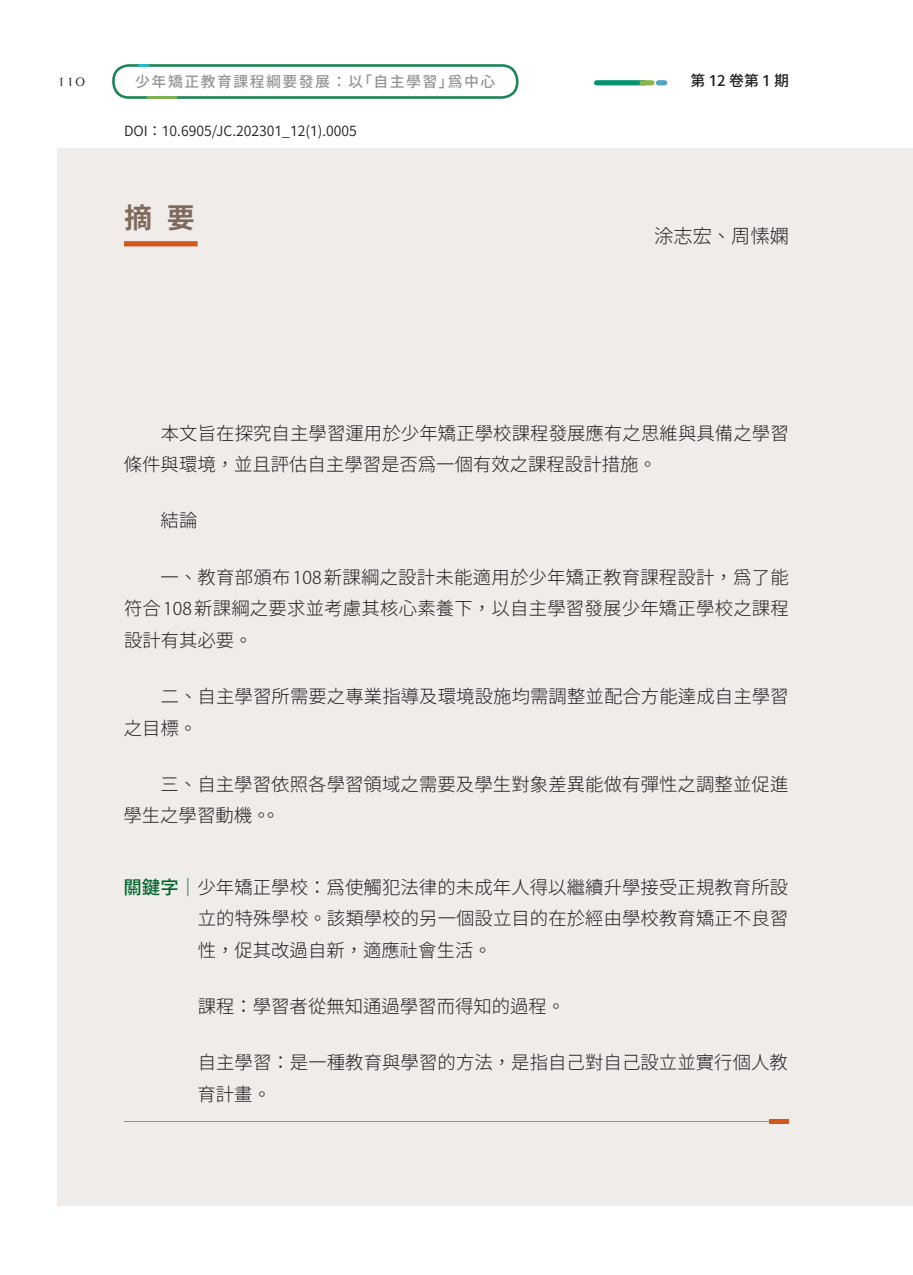
<style>
.page{position:relative;width:913px;height:1275px;background:#fff}
.page>*{position:absolute;margin:0;border:0;box-sizing:border-box;transform-origin:0 0}
.t1{font:28px "Gen Yo Gothic TW B";color:#7f6a5e}
.t2{font:19.25px "Gen Yo Gothic TW L";color:#231f20}
.t3{font:19.25px "Bodebeck LT Std";color:#231f20}
.t4{font:18.38px/31.5px "Gen Yo Gothic TW L";letter-spacing:.005em;color:#231f20}
.t5{font:14.88px "Gen Yo Gothic TW M";letter-spacing:.1em;color:#939598}
.t6{font:14.88px "Gen Yo Gothic TW M";color:#231f20}
.t7{font:14px "Gen Yo Gothic TW N";color:#231f20}
.s1{font-family:"Koz Go Pro";font-weight:300;font-size:17.5px}
.s2{font-family:"Gen Yo Gothic TW M";color:#00652e}
</style>
<div class="page">
<div style="left:57px;top:148px;width:856px;height:1057px;background:#f0ecea"></div>
<div style="left:596px;top:80px;width:48px;height:5px;background:#039370"></div>
<div style="left:642px;top:80px;width:10px;height:5px;background:#8bb64d"></div>
<svg style="left:658px;top:80px;width:7px;height:5px"></svg>
<div style="left:112px;top:64px;width:406px;height:35px;border:3px solid #1f8557;border-radius:15px"></div>
<hr style="left:148px;top:96px;width:28px;height:3px;background:#88b54a">
<svg style="left:139px;top:64px;width:9px;height:3px"></svg>
<div style="left:124px;top:241px;width:74px;height:5px;background:#d1581a"></div>
<hr style="left:124px;top:1121px;width:665px;height:1px;background:#69696c">
<div style="left:769px;top:1119px;width:20px;height:5px;background:#d1581a"></div>
<p class="t3" style="left:57px;top:69px;width:30px">110</p>
<p class="t5" style="left:135px;top:73px;width:361px">少年矯正教育課程綱要發展：以「自主學習」為中心</p>
<p class="t6" style="left:690px;top:72px;width:100px">第 12 卷第 1 期</p>
<p class="t7" style="left:124px;top:123px;width:234px">DOI：10.6905/JC.202301_12(1).0005</p>
<h1 class="t1" style="left:124px;top:202px;width:72px">摘 要</h1>
<p class="t2" style="left:654px;top:226px;width:136px">涂志宏、周愫嫻</p>
<p class="t4" style="left:124px;top:417px;width:666px;text-indent:37px">本文旨在探究自主學習運用於少年矯正學校課程發展應有之思維與具備之學習條件與環境，並且評估自主學習是否為一個有效之課程設計措施。</p>
<p class="t4" style="left:161px;top:505px;width:38px">結論</p>
<p class="t4" style="left:124px;top:562px;width:666px;text-align:justify;text-indent:37px">一、教育部頒布<span class="s1">108</span>新課綱之設計未能適用於少年矯正教育課程設計，為了能符合<span class="s1">108</span>新課綱之要求並考慮其核心素養下，以自主學習發展少年矯正學校之課程設計有其必要。</p>
<p class="t4" style="left:124px;top:681px;width:666px;text-indent:37px">二、自主學習所需要之專業指導及環境設施均需調整並配合方能達成自主學習之目標。</p>
<p class="t4" style="left:123px;top:769px;width:666px;text-indent:37px">三、自主學習依照各學習領域之需要及學生對象差異能做有彈性之調整並促進學生之學習動機。。</p>
<p class="t4" style="left:198px;top:871px;width:592px;text-align:justify;text-indent:-74px"><span class="s2">關鍵字│</span>少年矯正學校：為使觸犯法律的未成年人得以繼續升學接受正規教育所設立的特殊學校。該類學校的另一個設立目的在於經由學校教育矯正不良習性，促其改過自新，適應社會生活。</p>
<p class="t4" style="left:198px;top:991px;width:369px">課程：學習者從無知通過學習而得知的過程。</p>
<p class="t4" style="left:198px;top:1047px;width:592px">自主學習：是一種教育與學習的方法，是指自己對自己設立並實行個人教育計畫。</p>
</div>
